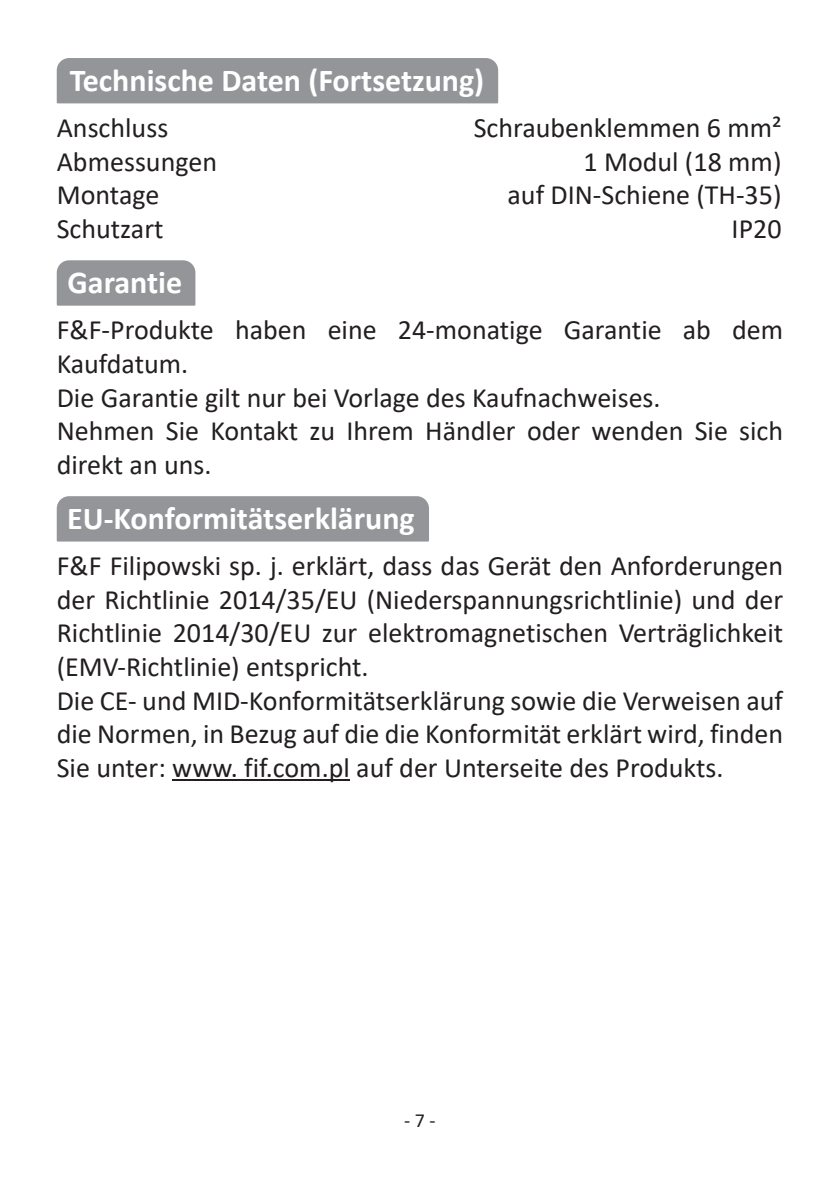
<style>
.page{position:relative;width:840px;height:1191px;background:#fff}
.page>*{position:absolute;margin:0;border:0;box-sizing:border-box;transform-origin:0 0}
.t1{font:700 32px "Calibri";color:#fff}
.t2{font:28px/33.6px "Calibri";color:#231f20}
.t3{font:20px "Calibri";color:#231f20}
</style>
<div class="page">
<hr style="left:172px;top:779px;width:178px;height:2px;background:#231f20">
<div style="left:57px;top:58px;width:441px;height:45px;background:#939598"></div>
<div style="left:57px;top:260px;width:138px;height:46px;background:#939598"></div>
<div style="left:57px;top:496px;width:372px;height:45px;background:#939598"></div>
<p class="t1" style="left:70px;top:58px;width:416px">Technische Daten (Fortsetzung)</p>
<p class="t2" style="left:57px;top:110px;width:113px">Anschluss</p>
<p class="t2" style="left:473px;top:110px;width:309px">Schraubenklemmen 6 mm²</p>
<p class="t2" style="left:57px;top:144px;width:162px">Abmessungen</p>
<p class="t2" style="left:583px;top:144px;width:199px">1 Modul (18 mm)</p>
<p class="t2" style="left:57px;top:177px;width:104px">Montage</p>
<p class="t2" style="left:507px;top:177px;width:275px">auf DIN-Schiene (TH-35)</p>
<p class="t2" style="left:57px;top:211px;width:108px">Schutzart</p>
<p class="t2" style="left:731px;top:211px;width:51px">IP20</p>
<p class="t1" style="left:67px;top:260px;width:116px">Garantie</p>
<p class="t2" style="left:57px;top:312px;width:727px">F&amp;F-Produkte haben eine 24-monatige Garantie ab dem Kaufdatum.<br>Die Garantie gilt nur bei Vorlage des Kaufnachweises.<br>Nehmen Sie Kontakt zu Ihrem Händler oder wenden Sie sich direkt an uns.</p>
<p class="t1" style="left:67px;top:496px;width:349px">EU-Konformitätserklärung</p>
<p class="t2" style="left:57px;top:548px;width:727px">F&amp;F Filipowski sp. j. erklärt, dass das Gerät den Anforderungen der Richtlinie 2014/35/EU (Niederspannungsrichtlinie) und der Richtlinie 2014/30/EU zur elektromagnetischen Verträglichkeit (EMV-Richtlinie) entspricht.<br>Die CE- und MID-Konformitätserklärung sowie die Verweisen auf die Normen, in Bezug auf die die Konformität erklärt wird, finden Sie unter: www. fif.com.pl auf der Unterseite des Produkts.</p>
<p class="t3" style="left:404px;top:1106px;width:33px">- 7 -</p>
</div>
